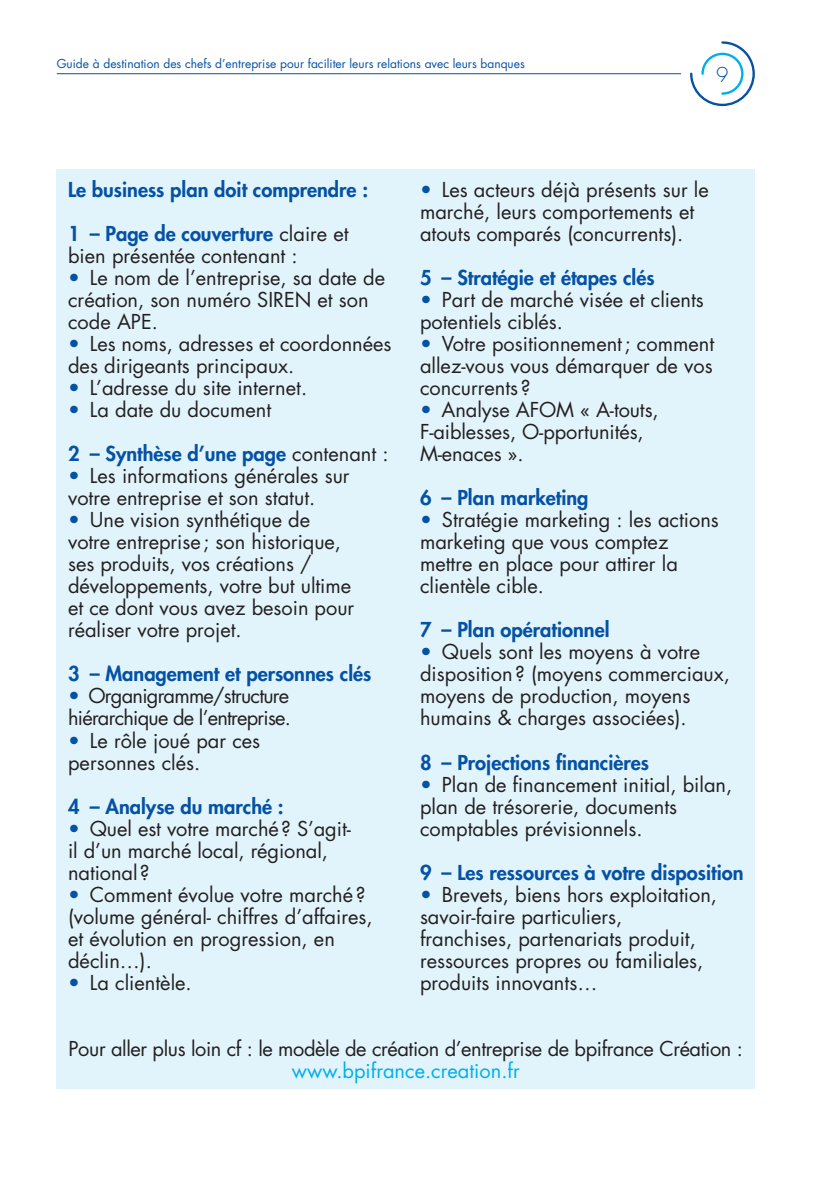
<style>
.page{position:relative;width:840px;height:1191px;background:#fff}
.page>*{position:absolute;margin:0;border:0;box-sizing:border-box;transform-origin:0 0}
.t1{font:20px/22px "Futura Std";color:#231f20}
.t2{font:800 20px "Futura Std";color:#0551a4}
.t3{font:20px "Futura Std";letter-spacing:-.02em;color:#231f20}
.t4{font:20px/22px "Futura Std";letter-spacing:-.04em;color:#231f20}
.t5{font:20px "Futura Std";color:#00aeef}
.t6{font:300 20px "Futura Std";color:#0551a4}
.t7{font:12px "Futura Std";color:#0551a4}
.s1{font-weight:800;color:#0551a4}
.s2{color:#0551a4}
.s3{font-weight:400;color:#231f20}
</style>
<div class="page">
<svg style="left:690px;top:41px;width:64px;height:65px"></svg>
<hr style="left:57px;top:73px;width:623px;height:1px;background:#0551a4">
<div style="left:57px;top:169px;width:697px;height:920px;background:#e1f4fc"></div>
<p class="t7" style="left:57px;top:56px;width:469px">Guide à destination des chefs d’entreprise pour faciliter leurs relations avec leurs banques</p>
<p class="t6" style="left:715px;top:63px;width:14px">9</p>
<p class="t2" style="left:68px;top:177px;width:301px">Le business plan doit comprendre :</p>
<p class="t1" style="left:68px;top:223px;width:282px"><span class="s1">1 – Page de couverture</span> claire et bien présentée contenant :</p>
<p class="t1" style="left:68px;top:267px;width:318px"><span class="s2">•</span> Le nom de l’entreprise, sa date de création, son numéro SIREN et son code APE.</p>
<p class="t1" style="left:68px;top:333px;width:325px"><span class="s2">•</span> Les noms, adresses et coordonnées des dirigeants principaux.</p>
<p class="t1" style="left:68px;top:377px;width:240px"><span class="s2">•</span> L’adresse du site internet.</p>
<p class="t1" style="left:68px;top:399px;width:205px"><span class="s2">•</span> La date du document</p>
<p class="t2" style="left:68px;top:441px;width:322px">2 – Synthèse d’une page <span class="s3">contenant :</span></p>
<p class="t1" style="left:68px;top:465px;width:283px"><span class="s2">•</span> Les informations générales sur votre entreprise et son statut.</p>
<p class="t1" style="left:68px;top:509px;width:287px"><span class="s2">•</span> Une vision synthétique de votre entreprise; son historique, ses produits, vos créations / développements, votre but ultime et ce dont vous avez besoin pour réaliser votre projet.</p>
<p class="t2" style="left:68px;top:661px;width:304px">3 – Management et personnes clés</p>
<p class="t4" style="left:68px;top:685px;width:224px"><span class="s2">•</span> Organigramme/structure hiérarchique de l’entreprise.</p>
<p class="t1" style="left:68px;top:729px;width:193px"><span class="s2">•</span> Le rôle joué par ces personnes clés.</p>
<p class="t2" style="left:68px;top:793px;width:217px">4 – Analyse du marché :</p>
<p class="t1" style="left:68px;top:817px;width:284px"><span class="s2">•</span> Quel est votre marché? S’agit&shy;il d’un marché local, régional, national?</p>
<p class="t1" style="left:68px;top:883px;width:306px"><span class="s2">•</span> Comment évolue votre marché? (volume général- chiffres d’affaires, et évolution en progression, en déclin…).</p>
<p class="t1" style="left:68px;top:971px;width:125px"><span class="s2">•</span> La clientèle.</p>
<p class="t1" style="left:420px;top:179px;width:290px"><span class="s2">•</span> Les acteurs déjà présents sur le marché, leurs comportements et atouts comparés (concurrents).</p>
<p class="t2" style="left:420px;top:265px;width:236px">5 – Stratégie et étapes clés</p>
<p class="t1" style="left:420px;top:289px;width:285px"><span class="s2">•</span> Part de marché visée et clients potentiels ciblés.</p>
<p class="t1" style="left:420px;top:333px;width:295px;text-align:justify"><span class="s2">•</span> Votre positionnement; comment allez-vous vous démarquer de vos concurrents ?</p>
<p class="t1" style="left:420px;top:399px;width:240px"><span class="s2">•</span> Analyse AFOM « A-touts,<br>F-aiblesses, O-pportunités,<br>M-enaces ».</p>
<p class="t2" style="left:420px;top:485px;width:170px">6 – Plan marketing</p>
<p class="t1" style="left:420px;top:509px;width:300px"><span class="s2">•</span> Stratégie marketing : les actions marketing que vous comptez mettre en place pour attirer la clientèle cible.</p>
<p class="t2" style="left:420px;top:617px;width:191px">7 – Plan opérationnel</p>
<p class="t1" style="left:420px;top:641px;width:311px"><span class="s2">•</span> Quels sont les moyens à votre disposition? (moyens commerciaux, moyens de production, moyens humains &amp; charges associées).</p>
<p class="t2" style="left:420px;top:749px;width:230px">8 – Projections financières</p>
<p class="t1" style="left:420px;top:773px;width:314px"><span class="s2">•</span> Plan de financement initial, bilan, plan de trésorerie, documents comptables prévisionnels.</p>
<p class="t2" style="left:420px;top:859px;width:325px">9 – Les ressources à votre disposition</p>
<p class="t1" style="left:420px;top:883px;width:298px"><span class="s2">•</span> Brevets, biens hors exploitation, savoir-faire particuliers, franchises, partenariats produit, ressources propres ou familiales, produits innovants…</p>
<p class="t3" style="left:69px;top:1035px;width:675px">Pour aller plus loin cf : le modèle de création d’entreprise de bpifrance Création :</p>
<p class="t5" style="left:292px;top:1057px;width:229px">www.bpifrance.creation.fr</p>
</div>
